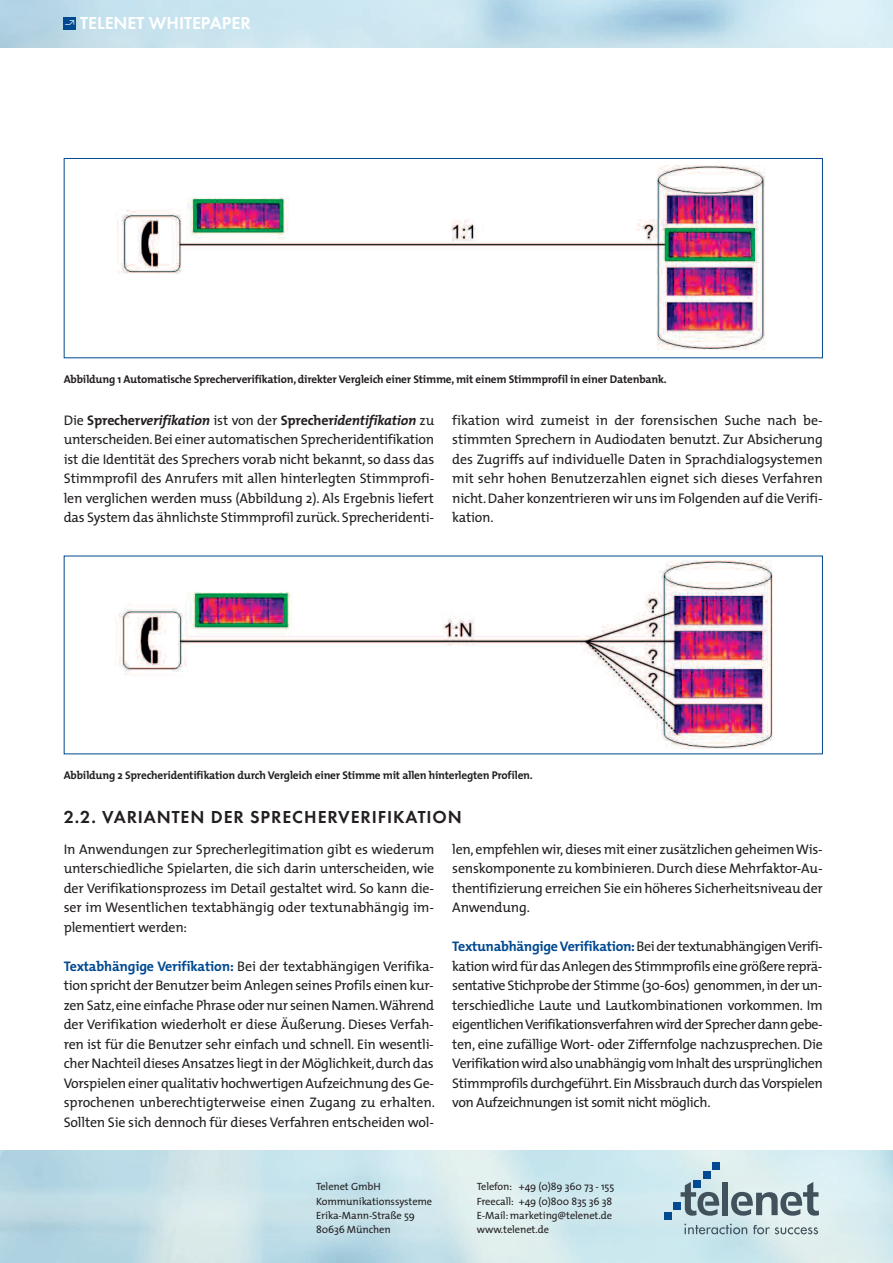
<style>
.page{position:relative;width:893px;height:1263px;background:#fff}
.page>*{position:absolute;margin:0;border:0;box-sizing:border-box;transform-origin:0 0}
.t1{font:600 18px "Futura T";letter-spacing:.05em;color:#231f20}
.t2{font:600 18px "Futura T";color:#fff}
.t3{font:13.95px/19.5px "The Mix";letter-spacing:-.015em;color:#231f20;text-align:justify}
.t4{font:700 11.25px "The Mix";letter-spacing:-.015em;color:#231f20}
.t5{font:10.5px/14.2px "The Mix";letter-spacing:-.01em;color:#231f20}
.s1{font-family:"Foundry Gridnik";font-weight:400;font-size:13.2px}
.s2{font-weight:700}
.s3{font-weight:700;font-style:italic}
.s4{font-weight:700;color:#014990}
</style>
<div class="page">
<svg style="left:0;top:1150px;width:893px;height:113px"></svg>
<div style="left:722px;top:1182px;width:6px;height:33px;background:#41525c"></div>
<svg style="left:681px;top:1182px;width:38px;height:34px"></svg>
<svg style="left:731px;top:1182px;width:88px;height:34px"></svg>
<div style="left:664px;top:1212px;width:7px;height:7px;background:#014990"></div>
<div style="left:673px;top:1202px;width:8px;height:8px;background:#014990"></div>
<div style="left:694px;top:1180px;width:7px;height:7px;background:#014990"></div>
<div style="left:703px;top:1171px;width:7px;height:8px;background:#014990"></div>
<div style="left:712px;top:1163px;width:7px;height:7px;background:#014990"></div>
<svg style="left:684px;top:1223px;width:63px;height:11px"></svg>
<svg style="left:753px;top:1225px;width:65px;height:9px"></svg>
<img style="left:0;top:0;width:893px;height:48px">
<div style="left:64px;top:17px;width:12px;height:12px;background:#014990"></div>
<img style="left:117px;top:166px;width:648px;height:183px">
<div style="left:64px;top:158px;width:759px;height:200px;border:1px solid #014990"></div>
<img style="left:115px;top:560px;width:658px;height:188px">
<p class="t2" style="left:65px;top:12px;width:188px"><span class="s1">∏</span> TELENET WHITEPAPER</p>
<p class="t4" style="left:64px;top:375px;width:605px">Abbildung 1 Automatische Sprecherverifikation,direkter Vergleich einer Stimme,mit einem Stimmprofil in einer Datenbank.</p>
<p class="t3" style="left:64px;top:412px;width:372px">Die <span class="s2">Sprecher</span><span class="s3">verifikation</span> ist von der <span class="s2">Sprecher</span><span class="s3">identifikation</span> zu unterscheiden.Bei einer automatischen Sprecheridentifikation ist die Identität des Sprechers vorab nicht bekannt, so dass das Stimmprofil des Anrufers mit allen hinterlegten Stimmprofi&shy;len verglichen werden muss (Abbildung 2). Als Ergebnis liefert das System das ähnlichste Stimmprofil zurück. Sprecheridenti-</p>
<p class="t3" style="left:452px;top:412px;width:372px">fikation wird zumeist in der forensischen Suche nach be&shy;stimmten Sprechern in Audiodaten benutzt. Zur Absicherung des Zugriffs auf individuelle Daten in Sprachdialogsystemen mit sehr hohen Benutzerzahlen eignet sich dieses Verfahren nicht.Daher konzentrieren wir uns im Folgenden auf dieVerifi&shy;kation.</p>
<p class="t4" style="left:64px;top:771px;width:470px">Abbildung 2 Sprecheridentifikation durch Vergleich einer Stimme mit allen hinterlegten Profilen.</p>
<p class="t1" style="left:64px;top:806px;width:400px">2.2. VARIANTEN DER SPRECHERVERIFIKATION</p>
<p class="t3" style="left:64px;top:841px;width:372px">In Anwendungen zur Sprecherlegitimation gibt es wiederum unterschiedliche Spielarten, die sich darin unterscheiden, wie der Verifikationsprozess im Detail gestaltet wird. So kann die&shy;ser im Wesentlichen textabhängig oder textunabhängig im&shy;plementiert werden:</p>
<p class="t3" style="left:64px;top:958px;width:373px"><span class="s4">Textabhängige Verifikation:</span> Bei der textabhängigen Verifika&shy;tion spricht der Benutzer beim Anlegen seines Profils einen kur&shy;zen Satz,eine einfache Phrase oder nur seinen Namen.Während der Verifikation wiederholt er diese Äußerung. Dieses Verfah&shy;ren ist für die Benutzer sehr einfach und schnell. Ein wesentli&shy;cher Nachteil dieses Ansatzes liegt in der Möglichkeit,durch das Vorspielen einer qualitativ hochwertigen Aufzeichnung des Ge&shy;sprochenen unberechtigterweise einen Zugang zu erhalten.<br>Sollten Sie sich dennoch für dieses Verfahren entscheiden wol-</p>
<p class="t3" style="left:452px;top:841px;width:372px">len, empfehlen wir, dieses mit einer zusätzlichen geheimenWis&shy;senskomponente zu kombinieren.Durch diese Mehrfaktor-Au&shy;thentifizierung erreichen Sie ein höheres Sicherheitsniveau der Anwendung.</p>
<p class="t3" style="left:452px;top:938px;width:372px"><span class="s4">Textunabhängige Verifikation:</span>Beider textunabhängigenVerifi&shy;kation wird für das Anlegen des Stimmprofils eine größere reprä&shy;sentative Stichprobe der Stimme (30-60s) genommen,in der un&shy;terschiedliche Laute und Lautkombinationen vorkommen. Im eigentlichenVerifikationsverfahren wird der Sprecher dann gebe&shy;ten, eine zufällige Wort- oder Ziffernfolge nachzusprechen. Die Verifikationwird alsounabhängig vom Inhalt des ursprünglichen Stimmprofils durchgeführt.Ein Missbrauch durch dasVorspielen von Aufzeichnungen ist somit nicht möglich.</p>
<p class="t5" style="left:316px;top:1181px;width:118px">Telenet GmbH<br>Kommunikationssysteme<br>Erika-Mann-Straße 59<br>80636 München</p>
<p class="t5" style="left:477px;top:1181px;width:139px">Telefon: +49 (0)89 360 73 - 155<br>Freecall: +49 (0)800 835 36 38<br>E-Mail: marketing@telenet.de www.telenet.de</p>
</div>
